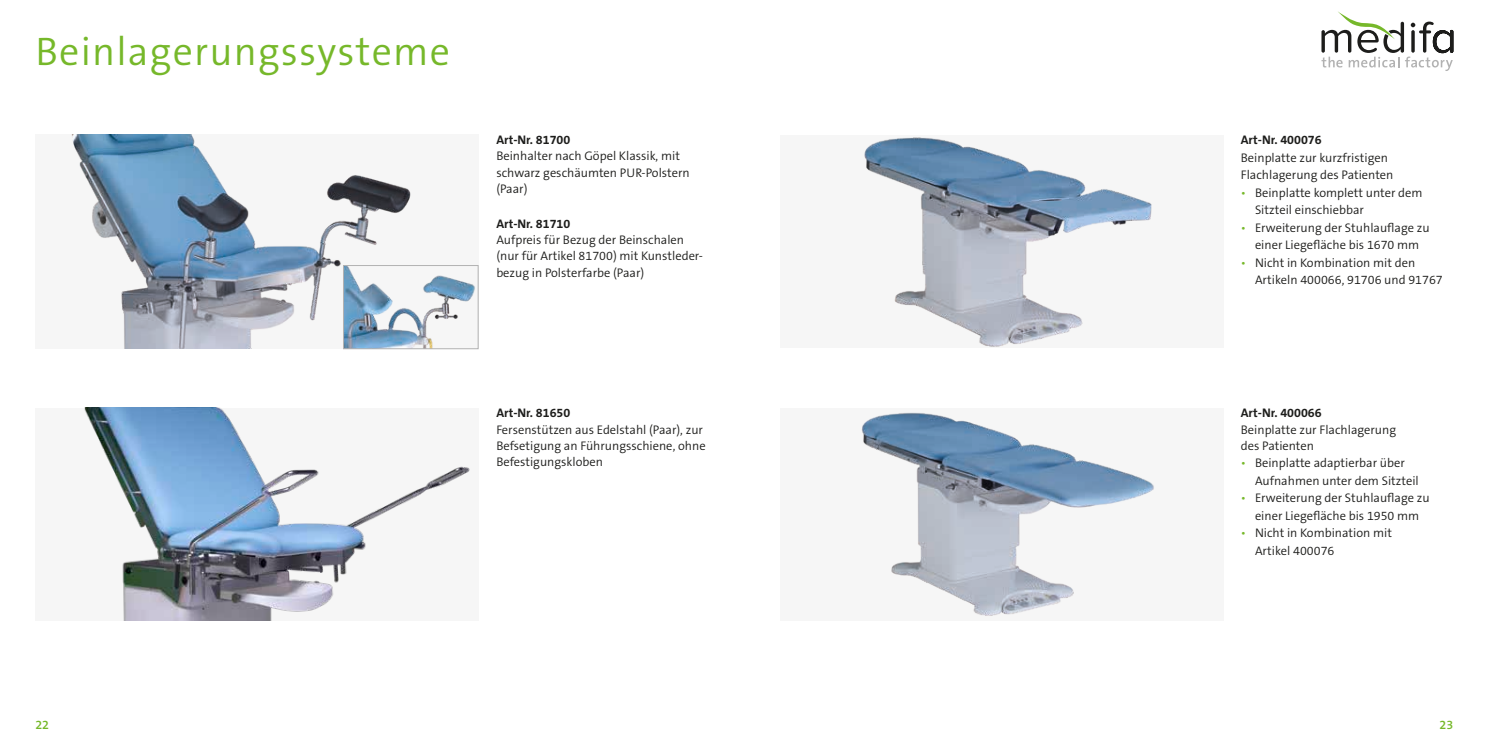
<style>
.page{position:relative;width:1489px;height:745px;background:#fff}
.page>*{position:absolute;margin:0;border:0;box-sizing:border-box;transform-origin:0 0}
.t1{font:300 40px "The Sans B W4";letter-spacing:.03em;color:#76b82a}
.t2{font:300 12.5px/17.5px "The Sans B W4";color:#1d1d1b}
.t3{font:700 12.5px "The Sans B W7";color:#1d1d1b}
.t4{font:600 12.5px "The Sans B W6";color:#76b82a}
.s1{color:#76b82a}
</style>
<div class="page">
<div style="left:780px;top:135px;width:442px;height:212px;background:#f6f6f6"></div>
<img style="left:864px;top:137px;width:288px;height:210px">
<div style="left:780px;top:407px;width:442px;height:213px;background:#f6f6f6"></div>
<img style="left:862px;top:412px;width:292px;height:204px">
<div style="left:35px;top:135px;width:443px;height:214px;background:#f6f6f6"></div>
<img style="left:72px;top:135px;width:339px;height:214px">
<img style="left:345px;top:267px;width:130px;height:80px">
<div style="left:343px;top:265px;width:135px;height:84px;border:1px solid #b2b2b2"></div>
<svg style="left:1321px;top:11px;width:132px;height:60px"></svg>
<div style="left:35px;top:407px;width:443px;height:213px;background:#f6f6f6"></div>
<img style="left:84px;top:407px;width:386px;height:213px">
<h1 class="t1" style="left:35px;top:26px;width:416px">Beinlagerungssysteme</h1>
<p class="t3" style="left:496px;top:132px;width:75px">Art-Nr. 81700</p>
<p class="t2" style="left:496px;top:148px;width:195px;line-height:16.2px">Beinhalter nach Göpel Klassik, mit schwarz geschäumten PUR-Polstern (Paar)</p>
<p class="t3" style="left:496px;top:215px;width:75px">Art-Nr. 81710</p>
<p class="t2" style="left:496px;top:232px;width:208px;line-height:16.2px">Aufpreis für Bezug der Beinschalen (nur für Artikel 81700) mit Kunstleder&shy;bezug in Polsterfarbe (Paar)</p>
<p class="t3" style="left:496px;top:404px;width:75px">Art-Nr. 81650</p>
<p class="t2" style="left:496px;top:421px;width:211px;line-height:16.2px">Fersenstützen aus Edelstahl (Paar), zur<br>Befsetigung an Führungsschiene, ohne<br>Befestigungskloben</p>
<p class="t3" style="left:1240px;top:132px;width:82px">Art-Nr. 400076</p>
<p class="t2" style="left:1240px;top:149px;width:154px">Beinplatte zur kurzfristigen<br>Flachlagerung des Patienten</p>
<p class="t2" style="left:1254px;top:184px;width:169px;text-indent:-14px"><span class="s1">•</span> Beinplatte komplett unter dem<br>Sitzteil einschiebbar</p>
<p class="t2" style="left:1240px;top:219px;width:190px;text-align:center"><span class="s1">•</span> Erweiterung der Stuhlauflage zu einer Liegefläche bis 1670 mm</p>
<p class="t2" style="left:1254px;top:254px;width:189px;text-indent:-14px"><span class="s1">•</span> Nicht in Kombination mit den<br>Artikeln 400066, 91706 und 91767</p>
<p class="t3" style="left:1240px;top:404px;width:82px">Art-Nr. 400066</p>
<p class="t2" style="left:1240px;top:421px;width:157px;line-height:16.2px">Beinplatte zur Flachlagerung des Patienten</p>
<p class="t2" style="left:1254px;top:454px;width:165px;text-indent:-14px"><span class="s1">•</span> Beinplatte adaptierbar über<br>Aufnahmen unter dem Sitzteil</p>
<p class="t2" style="left:1240px;top:489px;width:190px;text-align:center"><span class="s1">•</span> Erweiterung der Stuhlauflage zu einer Liegefläche bis 1950 mm</p>
<p class="t2" style="left:1254px;top:524px;width:138px;text-indent:-14px"><span class="s1">•</span> Nicht in Kombination mit<br>Artikel 400076</p>
<p class="t4" style="left:35px;top:716px;width:15px">22</p>
<p class="t4" style="left:1439px;top:716px;width:15px">23</p>
</div>
